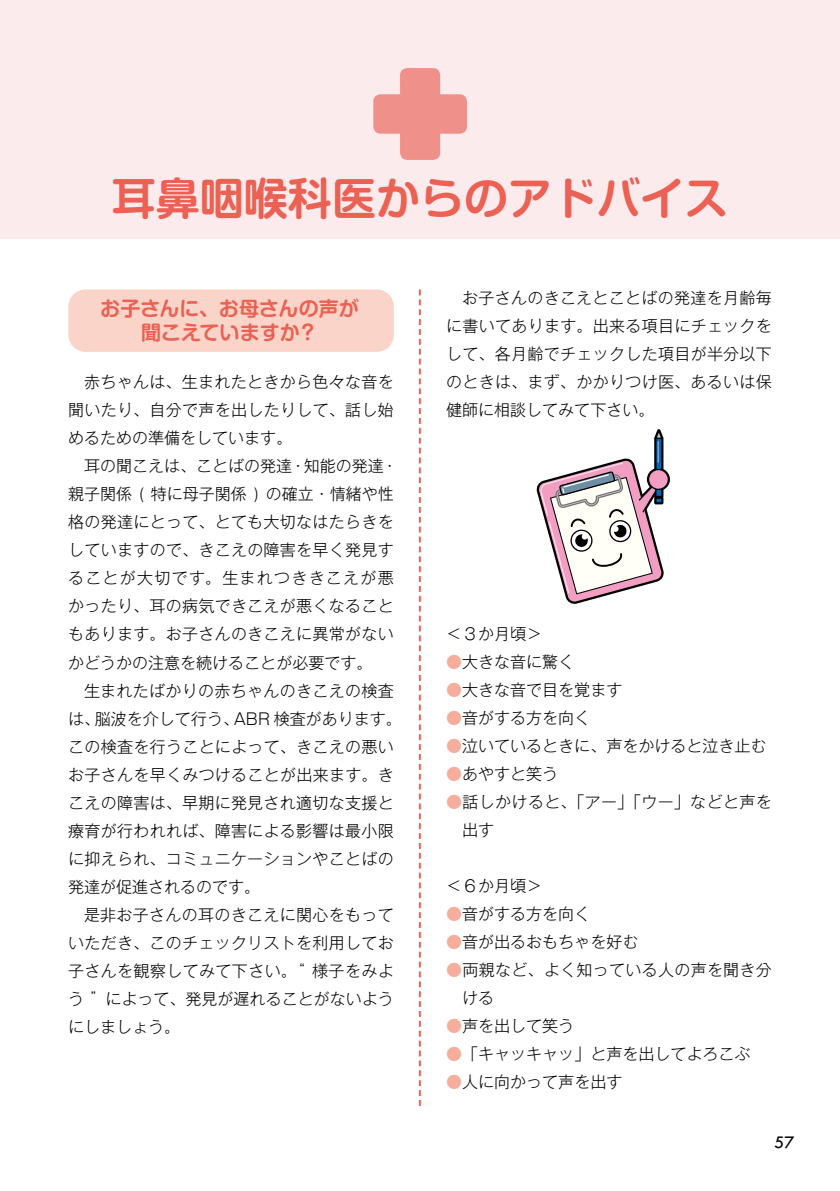
<style>
.page{position:relative;width:840px;height:1191px;background:#fff}
.page>*{position:absolute;margin:0;border:0;box-sizing:border-box;transform-origin:0 0}
.t1{font:700 44px "Shin M Go Pro De";color:#eb6153}
.t2{font:700 20px/24px "Shin M Go Pro De";color:#eb6153;text-align:center}
.t3{font:18.4px "Tw Cen";color:#000}
.t4{font:300 16px/28px "Gothic MB101 Pro";letter-spacing:.02em;color:#000}
.t5{font:300 16px "Gothic MB101 Pro";color:#000}
.s1{color:#f5ae9c}
</style>
<div class="page">
<svg style="left:418px;top:289px;width:2px;height:817px"></svg>
<div style="left:68px;top:289px;width:325px;height:63px;background:#fad4c8;border-radius:17px"></div>
<div style="left:0;top:0;width:839px;height:238px;background:#fcebed"></div>
<svg style="left:373px;top:68px;width:93px;height:92px"></svg>
<svg style="left:536px;top:429px;width:133px;height:175px"></svg>
<h1 class="t1" style="left:112px;top:162px;width:617px">耳鼻咽喉科医からのアドバイス</h1>
<p class="t2" style="left:100px;top:294px;width:260px">お子さんに、お母さんの声が聞こえていますか？</p>
<p class="t4" style="left:68px;top:366px;width:327px;text-align:justify;text-indent:16px">赤ちゃんは、生まれたときから色々な音を聞いたり、自分で声を出したりして、話し始めるための準備をしています。</p>
<p class="t4" style="left:68px;top:450px;width:331px;text-indent:16px">耳の聞こえは、ことばの発達・知能の発達・親子関係 ( 特に母子関係 ) の確立・情緒や性格の発達にとって、とても大切なはたらきをしていますので、きこえの障害を早く発見することが大切です。生まれつききこえが悪かったり、耳の病気できこえが悪くなることもあります。お子さんのきこえに異常がないかどうかの注意を続けることが必要です。</p>
<p class="t4" style="left:68px;top:674px;width:335px;text-indent:16px">生まれたばかりの赤ちゃんのきこえの検査は、脳波を介して行う、ABR 検査があります。この検査を行うことによって、きこえの悪いお子さんを早くみつけることが出来ます。きこえの障害は、早期に発見され適切な支援と療育が行われれば、障害による影響は最小限に抑えられ、コミュニケーションやことばの発達が促進されるのです。</p>
<p class="t4" style="left:68px;top:898px;width:327px;text-align:justify;text-indent:16px">是非お子さんの耳のきこえに関心をもっていただき、このチェックリストを利用してお子さんを観察してみて下さい。“ 様子をみよう ”によって、発見が遅れることがないようにしましょう。</p>
<p class="t4" style="left:446px;top:281px;width:327px;text-align:justify;text-indent:16px">お子さんのきこえとことばの発達を月齢毎に書いてあります。出来る項目にチェックをして、各月齢でチェックした項目が半分以下のときは、まず、かかりつけ医、あるいは保健師に相談してみて下さい。</p>
<p class="t4" style="left:446px;top:617px;width:113px">＜３か月頃＞　</p>
<p class="t5" style="left:446px;top:648px;width:129px"><span class="s1">●</span>大きな音に驚く</p>
<p class="t5" style="left:446px;top:676px;width:177px"><span class="s1">●</span>大きな音で目を覚ます</p>
<p class="t5" style="left:446px;top:704px;width:145px"><span class="s1">●</span>音がする方を向く</p>
<p class="t5" style="left:446px;top:732px;width:321px"><span class="s1">●</span>泣いているときに、声をかけると泣き止む</p>
<p class="t4" style="left:446px;top:757px;width:113px"><span class="s1">●</span>あやすと笑う</p>
<p class="t4" style="left:462px;top:785px;width:311px;text-indent:-16px"><span class="s1">●</span>話しかけると、「アー」「ウー」などと声を出す</p>
<p class="t4" style="left:446px;top:869px;width:97px">＜６か月頃＞</p>
<p class="t5" style="left:446px;top:900px;width:145px"><span class="s1">●</span>音がする方を向く</p>
<p class="t5" style="left:446px;top:928px;width:193px"><span class="s1">●</span>音が出るおもちゃを好む</p>
<p class="t4" style="left:462px;top:953px;width:311px;text-indent:-16px"><span class="s1">●</span>両親など、よく知っている人の声を聞き分ける</p>
<p class="t5" style="left:446px;top:1012px;width:129px"><span class="s1">●</span>声を出して笑う</p>
<p class="t5" style="left:446px;top:1040px;width:305px"><span class="s1">●</span>「キャッキャッ」と声を出してよろこぶ</p>
<p class="t5" style="left:446px;top:1068px;width:177px"><span class="s1">●</span>人に向かって声を出す</p>
<p class="t3" style="left:773px;top:1131px;width:22px">57</p>
</div>
